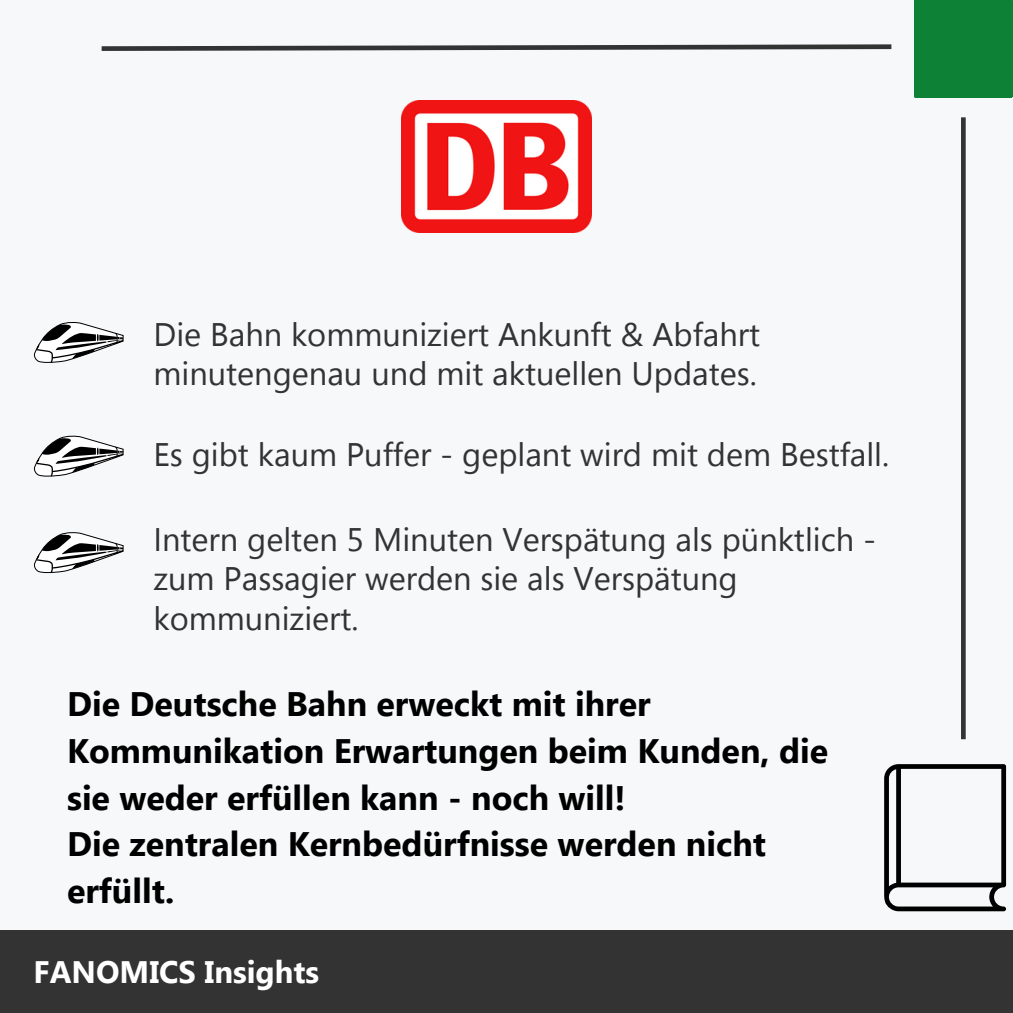
<style>
.page{position:relative;width:1013px;height:1013px;background:#fff}
.page>*{position:absolute;margin:0;border:0;box-sizing:border-box;transform-origin:0 0}
.t1{font:700 34px/46.9px "Segoe UI";color:#000}
.t2{font:32.62px/39.4px "Segoe UI";color:#333}
.t3{font:700 31px "Segoe UI";color:#fff}
</style>
<div class="page">
<div style="left:0;top:0;width:1012px;height:1012px;background:#f6f8f9"></div>
<div style="left:0;top:930px;width:1012px;height:82px;background:#333"></div>
<div style="left:914px;top:0;width:98px;height:98px;background:#0d8135"></div>
<svg style="left:101px;top:44px;width:791px;height:7px"></svg>
<hr style="left:961px;top:117px;width:4px;height:622px;background:#333">
<svg style="left:884px;top:764px;width:122px;height:147px"></svg>
<img style="left:402px;top:100px;width:189px;height:132px">
<svg style="left:34px;top:322px;width:90px;height:41px"></svg>
<svg style="left:34px;top:532px;width:90px;height:41px"></svg>
<svg style="left:34px;top:435px;width:90px;height:42px"></svg>
<p class="t2" style="left:153px;top:313px;width:608px">Die Bahn kommuniziert Ankunft &amp; Abfahrt minutengenau und mit aktuellen Updates.</p>
<p class="t2" style="left:153px;top:433px;width:737px">Es gibt kaum Puffer - geplant wird mit dem Bestfall.</p>
<p class="t2" style="left:153px;top:518px;width:724px">Intern gelten 5 Minuten Verspätung als pünktlich - zum Passagier werden sie als Verspätung kommuniziert.</p>
<p class="t1" style="left:67px;top:678px;width:762px">Die Deutsche Bahn erweckt mit ihrer<br>Kommunikation Erwartungen beim Kunden, die sie weder erfüllen kann - noch will!</p>
<p class="t1" style="left:67px;top:818px;width:700px">Die zentralen Kernbedürfnisse werden nicht erfüllt.</p>
<p class="t3" style="left:34px;top:949px;width:287px">FANOMICS Insights</p>
</div>
